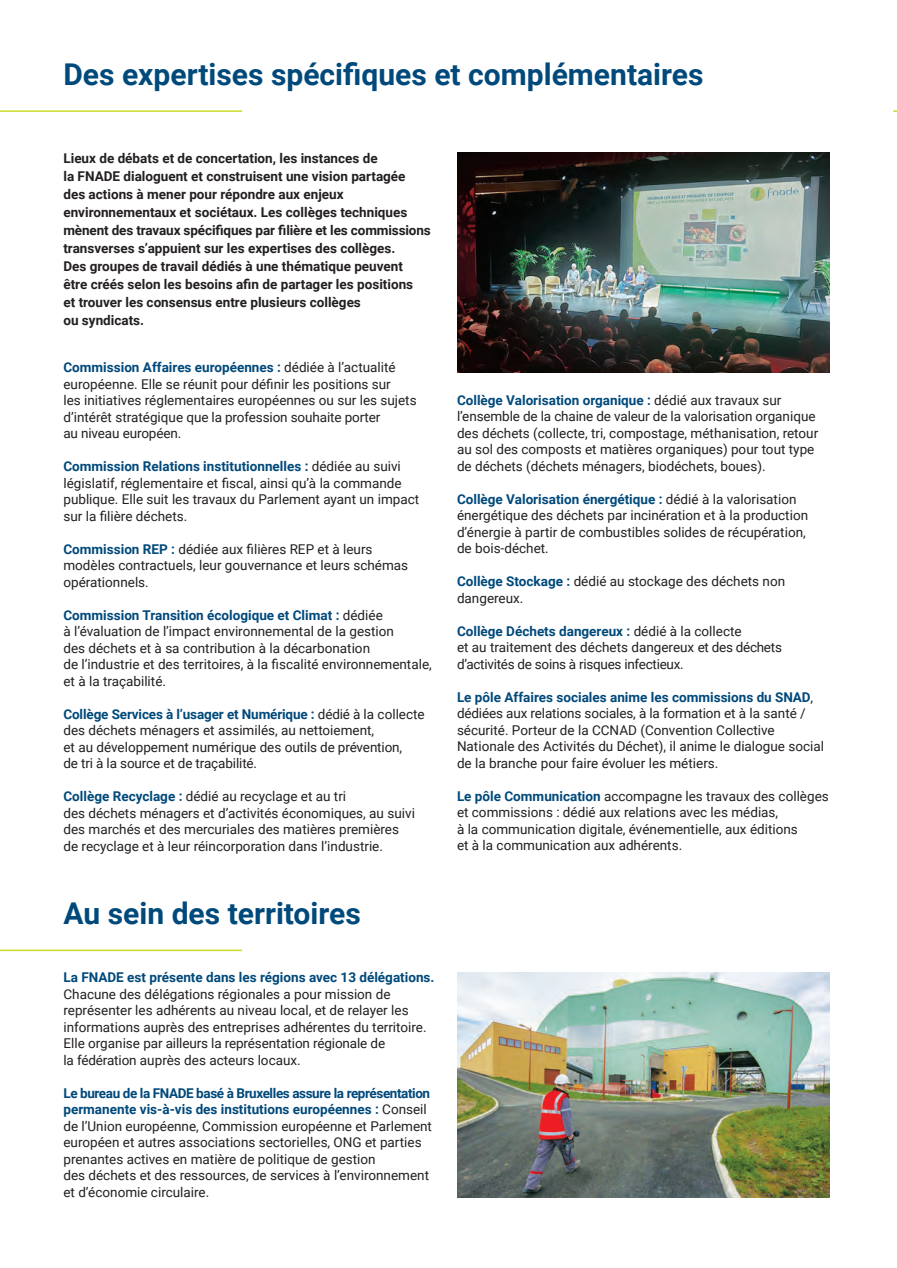
<style>
.page{position:relative;width:897px;height:1268px;background:#fff}
.page>*{position:absolute;margin:0;border:0;box-sizing:border-box;transform-origin:0 0}
.GRD_TITRE_NIVO_2{font:700 30px "Roboto";color:#00497b}
.BODY{font:13.5px/16.5px "Roboto";color:#231f20}
.CHAPO_NIVO_2{font:700 13.5px/18px "Roboto";color:#231f20}
.BODY-2{font:700 13.5px "Roboto";color:#00497b}
.BODY-3{font:13.5px "Roboto";letter-spacing:-.02em;color:#231f20}
.s1{font-weight:400;color:#231f20}
.s2{font-weight:700;color:#00497b}
</style>
<div class="page">
<img style="left:457px;top:153px;width:372px;height:220px">
<hr style="left:0;top:110px;width:242px;height:2px;background:#cadb2a">
<hr style="left:0;top:949px;width:242px;height:2px;background:#cadb2a">
<img style="left:457px;top:972px;width:372px;height:225px">
<p class="GRD_TITRE_NIVO_2" style="left:63px;top:53px;width:641px">Des expertises spécifiques et complémentaires</p>
<p class="CHAPO_NIVO_2" style="left:63px;top:149px;width:316px">Lieux de débats et de concertation, les instances de</p>
<p class="CHAPO_NIVO_2" style="left:63px;top:167px;width:343px">la FNADE dialoguent et construisent une vision partagée</p>
<p class="CHAPO_NIVO_2" style="left:63px;top:185px;width:282px">des actions à mener pour répondre aux enjeux</p>
<p class="CHAPO_NIVO_2" style="left:63px;top:203px;width:369px">environnementaux et sociétaux. Les collèges techniques mènent des travaux spécifiques par filière et les commissions transverses s’appuient sur les expertises des collèges.</p>
<p class="CHAPO_NIVO_2" style="left:63px;top:257px;width:351px">Des groupes de travail dédiés à une thématique peuvent être créés selon les besoins afin de partager les positions</p>
<p class="CHAPO_NIVO_2" style="left:63px;top:293px;width:299px">et trouver les consensus entre plusieurs collèges</p>
<p class="CHAPO_NIVO_2" style="left:63px;top:311px;width:82px">ou syndicats.</p>
<p class="BODY-2" style="left:63px;top:358px;width:334px">Commission Affaires européennes : <span class="s1">dédiée à l’actualité</span></p>
<p class="BODY" style="left:63px;top:375px;width:329px">européenne. Elle se réunit pour définir les positions sur</p>
<p class="BODY" style="left:63px;top:391px;width:355px">les initiatives réglementaires européennes ou sur les sujets</p>
<p class="BODY" style="left:63px;top:408px;width:318px">d’intérêt stratégique que la profession souhaite porter</p>
<p class="BODY" style="left:63px;top:424px;width:119px">au niveau européen.</p>
<p class="BODY" style="left:63px;top:457px;width:357px"><span class="s2">Commission Relations institutionnelles :</span> dédiée au suivi législatif, réglementaire et fiscal, ainsi qu’à la commande publique. Elle suit les travaux du Parlement ayant un impact sur la filière déchets.</p>
<p class="BODY" style="left:63px;top:540px;width:310px"><span class="s2">Commission REP :</span> dédiée aux filières REP et à leurs</p>
<p class="BODY" style="left:63px;top:556px;width:346px">modèles contractuels, leur gouvernance et leurs schémas opérationnels.</p>
<p class="BODY-2" style="left:63px;top:605px;width:321px">Commission Transition écologique et Climat : <span class="s1">dédiée</span></p>
<p class="BODY" style="left:63px;top:622px;width:332px">à l’évaluation de l’impact environnemental de la gestion</p>
<p class="BODY" style="left:63px;top:639px;width:308px">des déchets et à sa contribution à la décarbonation</p>
<p class="BODY" style="left:63px;top:655px;width:370px">de l’industrie et des territoires, à la fiscalité environnementale,</p>
<p class="BODY" style="left:63px;top:672px;width:104px">et à la traçabilité.</p>
<p class="BODY" style="left:63px;top:705px;width:363px"><span class="s2">Collège Services à l’usager et Numérique :</span> dédié à la collecte des déchets ménagers et assimilés, au nettoiement,</p>
<p class="BODY" style="left:63px;top:738px;width:340px">et au développement numérique des outils de prévention,</p>
<p class="BODY" style="left:63px;top:754px;width:195px">de tri à la source et de traçabilité.</p>
<p class="BODY" style="left:63px;top:787px;width:284px"><span class="s2">Collège Recyclage :</span> dédié au recyclage et au tri</p>
<p class="BODY" style="left:63px;top:804px;width:353px">des déchets ménagers et d’activités économiques, au suivi des marchés et des mercuriales des matières premières</p>
<p class="BODY" style="left:63px;top:837px;width:321px">de recyclage et à leur réincorporation dans l’industrie.</p>
<p class="GRD_TITRE_NIVO_2" style="left:63px;top:892px;width:299px">Au sein des territoires</p>
<p class="BODY-2" style="left:63px;top:967px;width:372px">La FNADE est présente dans les régions avec 13 délégations.</p>
<p class="BODY" style="left:63px;top:985px;width:328px">Chacune des délégations régionales a pour mission de</p>
<p class="BODY" style="left:63px;top:1001px;width:364px">représenter les adhérents au niveau local, et de relayer les informations auprès des entreprises adhérentes du territoire.<br>Elle organise par ailleurs la représentation régionale de</p>
<p class="BODY" style="left:63px;top:1051px;width:239px">la fédération auprès des acteurs locaux.</p>
<p class="BODY" style="left:63px;top:1084px;width:370px"><span class="s2">Le bureau de la FNADE basé à Bruxelles assure la représentation permanente vis-à-vis des institutions européennes :</span> Conseil de l’Union européenne, Commission européenne et Parlement européen et autres associations sectorielles, ONG et parties prenantes actives en matière de politique de gestion</p>
<p class="BODY" style="left:63px;top:1166px;width:367px">des déchets et des ressources, de services à l’environnement et d’économie circulaire.</p>
<p class="BODY-2" style="left:457px;top:390px;width:326px">Collège Valorisation organique : <span class="s1">dédié aux travaux sur</span></p>
<p class="BODY" style="left:457px;top:407px;width:363px">l’ensemble de la chaine de valeur de la valorisation organique des déchets (collecte, tri, compostage, méthanisation, retour au sol des composts et matières organiques) pour tout type de déchets (déchets ménagers, biodéchets, boues).</p>
<p class="BODY" style="left:457px;top:490px;width:352px"><span class="s2">Collège Valorisation énergétique :</span> dédié à la valorisation énergétique des déchets par incinération et à la production d’énergie à partir de combustibles solides de récupération,</p>
<p class="BODY" style="left:457px;top:539px;width:93px">de bois-déchet.</p>
<p class="BODY" style="left:457px;top:572px;width:329px"><span class="s2">Collège Stockage :</span> dédié au stockage des déchets non</p>
<p class="BODY" style="left:457px;top:589px;width:68px">dangereux.</p>
<p class="BODY-2" style="left:457px;top:621px;width:286px">Collège Déchets dangereux : <span class="s1">dédié à la collecte</span></p>
<p class="BODY" style="left:457px;top:638px;width:326px">et au traitement des déchets dangereux et des déchets</p>
<p class="BODY-3" style="left:457px;top:654px;width:228px">d’activités de soins à risques infectieux.</p>
<p class="BODY" style="left:457px;top:688px;width:357px"><span class="s2">Le pôle Affaires sociales anime les commissions du SNAD</span>, dédiées aux relations sociales, à la formation et à la santé / sécurité. Porteur de la CCNAD (Convention Collective</p>
<p class="BODY" style="left:457px;top:737px;width:368px">Nationale des Activités du Déchet), il anime le dialogue social de la branche pour faire évoluer les métiers.</p>
<p class="BODY" style="left:457px;top:787px;width:373px"><span class="s2">Le pôle Communication</span> accompagne les travaux des collèges et commissions : dédié aux relations avec les médias,</p>
<p class="BODY" style="left:457px;top:820px;width:342px">à la communication digitale, événementielle, aux éditions</p>
<p class="BODY" style="left:457px;top:836px;width:227px">et à la communication aux adhérents.</p>
</div>
